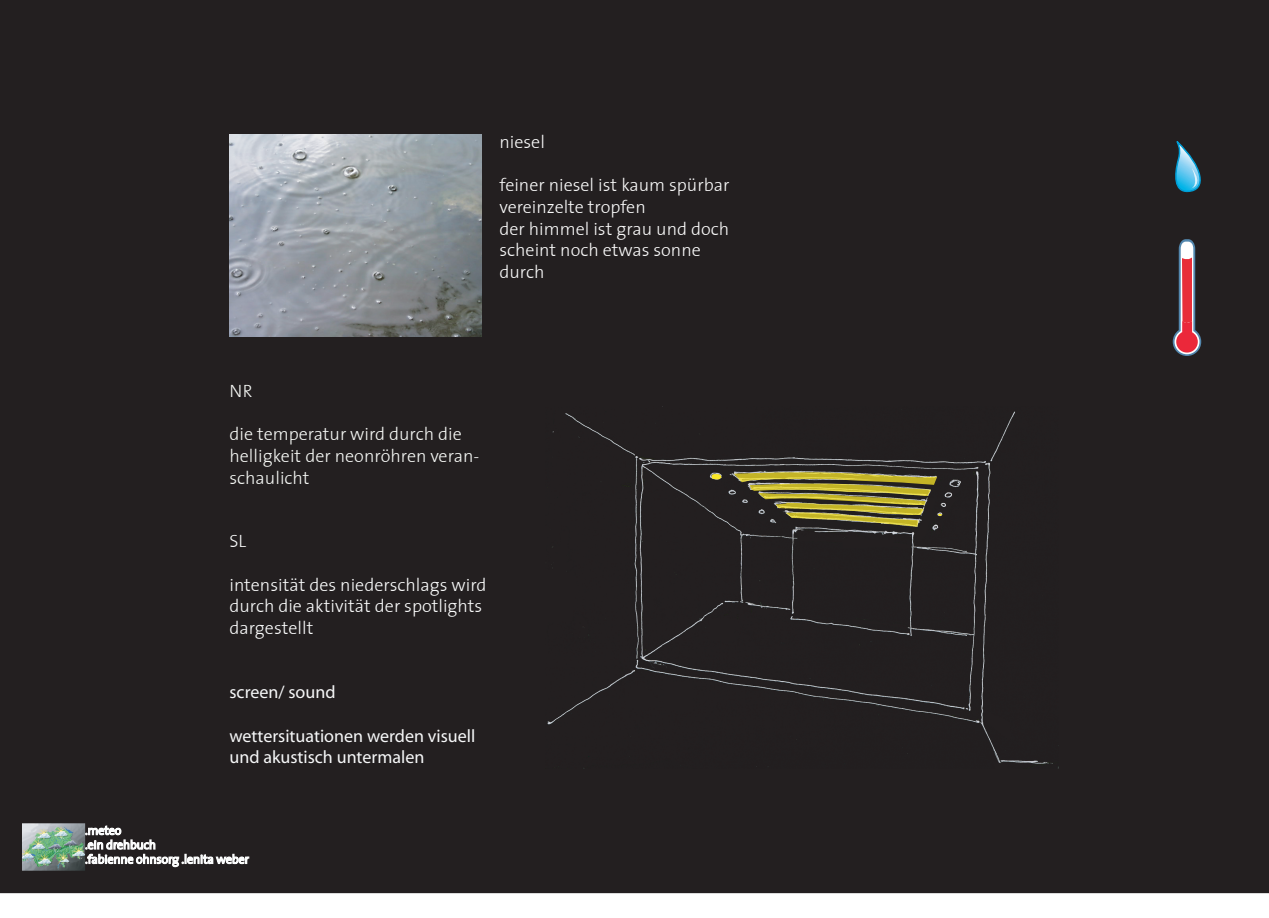
<style>
.page{position:relative;width:1269px;height:918px;background:#fff}
.page>*{position:absolute;margin:0;border:0;box-sizing:border-box;transform-origin:0 0}
.t1{font:300 18px/21.6px "ETH";color:#fafafa}
.t2{font:300 18px/21.6px "ETH";color:#fbfcfc}
.t3{font:300 18px/21.6px "ETH";color:#f6f8f5}
.t4{font:18px/21.6px "Myriad";color:#f6f7f8}
.t5{font:300 12px/14.4px "ETH";color:#f7f9f9}
</style>
<div class="page">
<div style="left:0;top:0;width:1269px;height:893px;background:#231f20"></div>
<img style="left:22px;top:823px;width:63px;height:47px">
<svg style="left:1175px;top:141px;width:26px;height:51px"></svg>
<img style="left:230px;top:135px;width:252px;height:201px">
<img style="left:547px;top:406px;width:506px;height:361px">
<svg style="left:712px;top:474px;width:9px;height:5px"></svg>
<svg style="left:734px;top:472px;width:208px;height:54px"></svg>
<svg style="left:1173px;top:239px;width:28px;height:117px"></svg>
<p class="t1" style="left:500px;top:131px;width:47px">niesel</p>
<p class="t1" style="left:500px;top:174px;width:232px">feiner niesel ist kaum spürbar vereinzelte tropfen<br>der himmel ist grau und doch scheint noch etwas sonne durch</p>
<p class="t3" style="left:230px;top:380px;width:25px">NR</p>
<p class="t3" style="left:229px;top:423px;width:251px">die temperatur wird durch die helligkeit der neonröhren veran&shy;schaulicht</p>
<p class="t2" style="left:230px;top:530px;width:18px">SL</p>
<p class="t2" style="left:230px;top:573px;width:259px">intensität des niederschlags wird durch die aktivität der spotlights dargestellt</p>
<p class="t4" style="left:230px;top:682px;width:108px">screen/ sound</p>
<p class="t4" style="left:230px;top:725px;width:247px">wettersituationen werden visuell und akustisch untermalen</p>
<p class="t5" style="left:85px;top:823px;width:165px">.meteo<br>.ein drehbuch<br>.fabienne ohnsorg .lenita weber</p>
</div>
